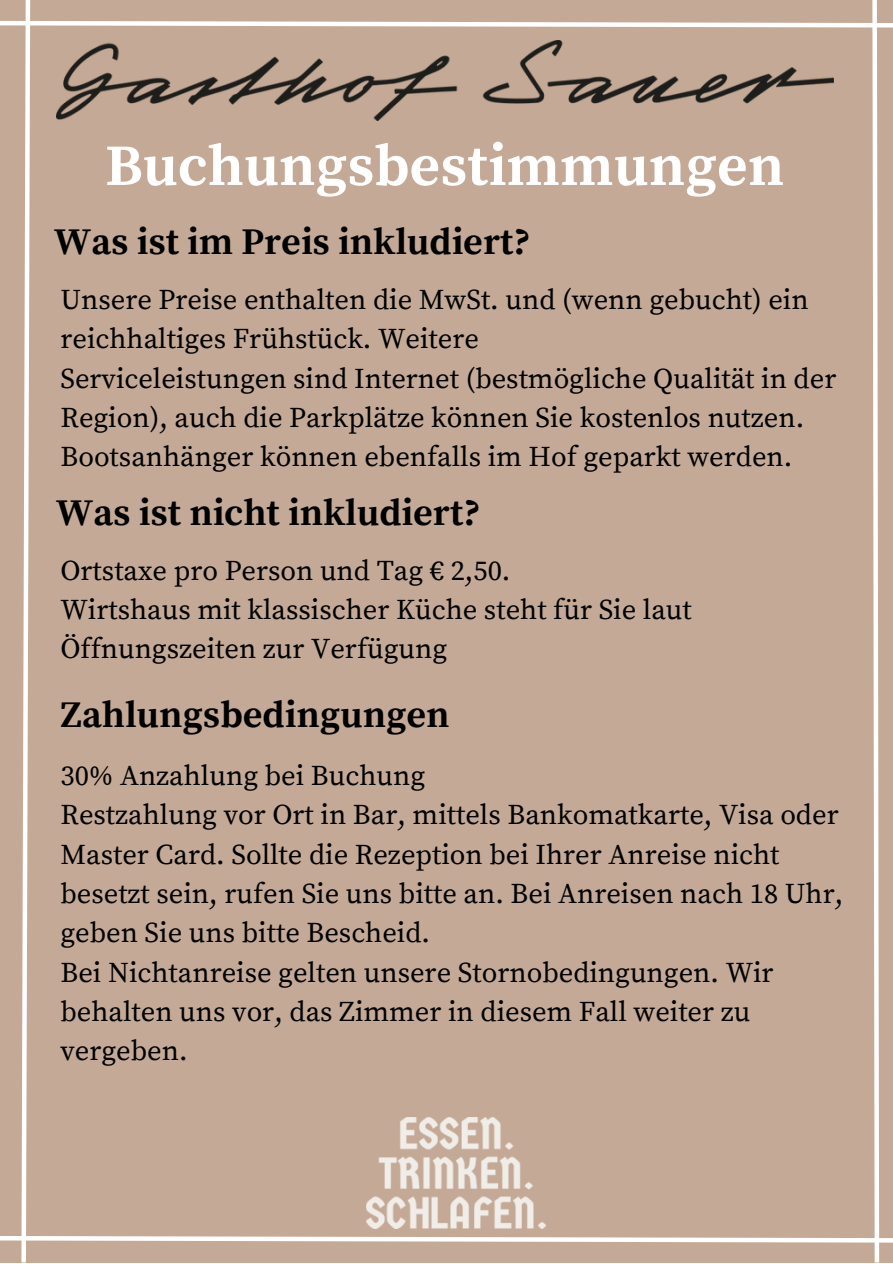
<style>
.page{position:relative;width:893px;height:1264px;background:#fff}
.page>*{position:absolute;margin:0;border:0;box-sizing:border-box;transform-origin:0 0}
.t1{font:700 58.5px "Source Serif Pro";color:#fff}
.t2{font:700 37.5px "Source Serif Pro";color:#000}
.t3{font:28.5px/39.3px "Source Serif Pro";color:#000}
</style>
<div class="page">
<div style="left:0;top:0;width:892px;height:1262px;background:#c4aa96"></div>
<img style="left:56px;top:41px;width:777px;height:80px">
<img style="left:367px;top:1117px;width:178px;height:111px">
<h1 class="t1" style="left:105px;top:131px;width:680px">Buchungsbestimmungen</h1>
<h2 class="t2" style="left:54px;top:220px;width:478px">Was ist im Preis inkludiert?</h2>
<p class="t3" style="left:60px;top:281px;width:777px">Unsere Preise enthalten die MwSt. und (wenn gebucht) ein reichhaltiges Frühstück. Weitere<br>Serviceleistungen sind Internet (bestmögliche Qualität in der Region), auch die Parkplätze können Sie kostenlos nutzen.<br>Bootsanhänger können ebenfalls im Hof geparkt werden.</p>
<h2 class="t2" style="left:56px;top:491px;width:426px">Was ist nicht inkludiert?</h2>
<p class="t3" style="left:60px;top:551px;width:632px">Ortstaxe pro Person und Tag € 2,50.<br>Wirtshaus mit klassischer Küche steht für Sie laut<br>Öffnungszeiten zur Verfügung</p>
<h2 class="t2" style="left:60px;top:692px;width:390px">Zahlungsbedingungen</h2>
<p class="t3" style="left:60px;top:757px;width:784px">30% Anzahlung bei Buchung<br>Restzahlung vor Ort in Bar, mittels Bankomatkarte, Visa oder Master Card. Sollte die Rezeption bei Ihrer Anreise nicht besetzt sein, rufen Sie uns bitte an. Bei Anreisen nach 18 Uhr, geben Sie uns bitte Bescheid.<br>Bei Nichtanreise gelten unsere Stornobedingungen. Wir behalten uns vor, das Zimmer in diesem Fall weiter zu vergeben.</p>
</div>
